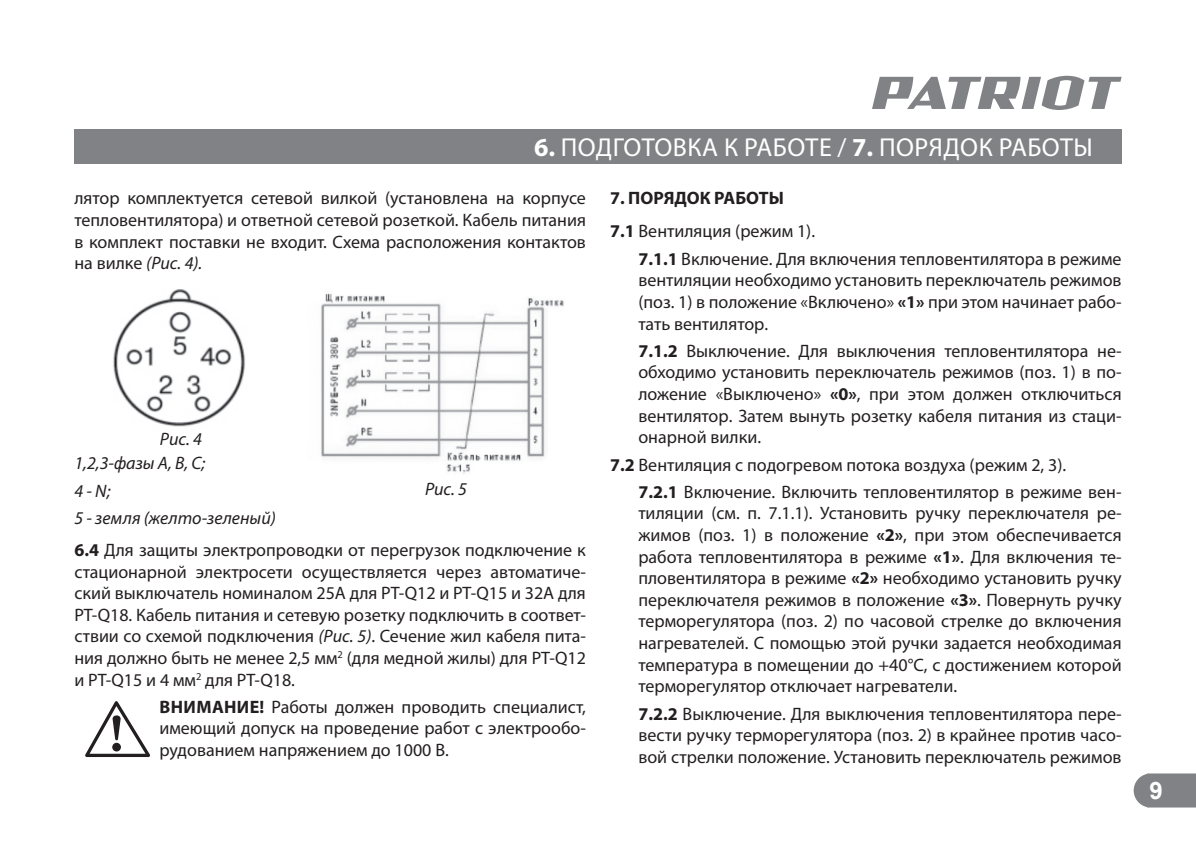
<style>
.page{position:relative;width:1196px;height:847px;background:#fff}
.page>*{position:absolute;margin:0;border:0;box-sizing:border-box;transform-origin:0 0}
.t1{font:26px "Myriad Pro";letter-spacing:.02em;color:#fff}
.t2{font:700 24px "Arial";color:#fff}
.t3{font:18px/21.6px "Myriad Pro";color:#231f20;text-align:justify}
.t4{font:italic 18px/27.2px "Myriad Pro";color:#231f20}
.t5{font:700 18px "Myriad Pro";color:#231f20}
.s1{font-weight:700}
.s2{font-style:italic}
</style>
<div class="page">
<svg style="left:1133px;top:773px;width:62px;height:34px;background:#8a8c8e"></svg>
<svg style="left:872px;top:76px;width:249px;height:34px"></svg>
<div style="left:74px;top:130px;width:1047px;height:34px;background:#808285"></div>
<svg style="left:85px;top:701px;width:65px;height:56px"></svg>
<img style="left:113px;top:289px;width:132px;height:138px">
<img style="left:321px;top:293px;width:243px;height:181px">
<h1 class="t1" style="left:534px;top:132px;width:543px"><span class="s1">6.</span> подготовка к работе / <span class="s1">7.</span> порядок работы</h1>
<p class="t3" style="left:74px;top:187px;width:513px">лятор комплектуется сетевой вилкой (установлена на корпусе тепловентилятора) и ответной сетевой розеткой. Кабель питания в комплект поставки не входит. Схемa расположения контактов на вилке <span class="s2">(Рис. 4).</span></p>
<p class="t5" style="left:610px;top:187px;width:43px">7. ПОРЯ</p>
<p class="t3" style="left:610px;top:181px;width:206px;line-height:33px;text-indent:65px"><span class="s1">ДОК РАБОТЫ<br>7.1</span> Вентиляция (режим 1).</p>
<p class="t3" style="left:638px;top:247px;width:484px"><span class="s1">7.1.1</span> Включение. Для включения тепловентилятора в режиме вентиляции необходимо установить переключатель режимов (поз. 1) в положение «Включено» <span class="s1">«1»</span> при этом начинает рабо&shy;тать вентилятор.</p>
<p class="t3" style="left:638px;top:339px;width:484px"><span class="s1">7.1.2</span> Выключение. Для выключения тепловентилятора не&shy;обходимо установить переключатель режимов (поз. 1) в по&shy;ложение «Выключено» <span class="s1">«0»</span>, при этом должен отключиться вентилятор. Затем вынуть розетку кабеля питания из стаци&shy;онарной вилки.</p>
<p class="t3" style="left:638px;top:450px;width:484px;line-height:27.2px;text-indent:-28px"><span class="s1">7.2</span> Вентиляция с подогревом потока воздуха (режим 2, 3).<br><span class="s1">7.2.1</span> Включение. Включить тепловентилятор в режиме вен-</p>
<p class="t3" style="left:638px;top:502px;width:484px">тиляции (см. п. 7.1.1). Установить ручку переключателя ре&shy;жимов (поз. 1) в положение <span class="s1">«2»</span>, при этом обеспечивается работа тепловентилятора в режиме <span class="s1">«1»</span>. Для включения те&shy;пловентилятора в режиме <span class="s1">«2»</span> необходимо установить ручку переключателя режимов в положение <span class="s1">«3»</span>. Повернуть ручку терморегулятора (поз. 2) по часовой стрелке до включения нагревателей. С помощью этой ручки задается необходимая температура в помещении до +40°С, с достижением которой терморегулятор отключает нагреватели.</p>
<p class="t3" style="left:638px;top:702px;width:484px"><span class="s1">7.2.2</span> Выключение. Для выключения тепловентилятора пере&shy;вести ручку терморегулятора (поз. 2) в крайнее против часо&shy;вой стрелки положение. Установить переключатель режимов</p>
<p class="t4" style="left:160px;top:425px;width:44px">Рис. 4</p>
<p class="t4" style="left:74px;top:449px;width:203px">1,2,3-фазы А, В, С;<br>4 - N;<br>5 - земля (желто-зеленый)</p>
<p class="t4" style="left:425px;top:475px;width:44px">Рис. 5</p>
<p class="t3" style="left:74px;top:538px;width:513px"><span class="s1">6.4</span> Для защиты электропроводки от перегрузок подключение к стационарной электросети осуществляется через автоматиче&shy;ский выключатель номиналом 25А для PT-Q12 и PT-Q15 и 32А для PT-Q18. Кабель питания и сетевую розетку подключить в соответ&shy;ствии со схемой подключения <span class="s2">(Рис. 5)</span>. Сечение жил кабеля пита&shy;ния должно быть не менее 2,5 мм<sup>2</sup> (для медной жилы) для PT-Q12 и PT-Q15 и 4 мм<sup>2</sup> для PT-Q18.</p>
<p class="t5" style="left:160px;top:695px;width:25px">Внимание</p>
<p class="t3" style="left:159px;top:695px;width:428px;text-indent:100px"><span class="s1">!</span> Работы должен проводить специалист, имеющий допуск на проведение работ с электрообо&shy;рудованием напряжением до 1000 В.</p>
<h2 class="t2" style="left:1149px;top:774px;width:15px">9</h2>
</div>
